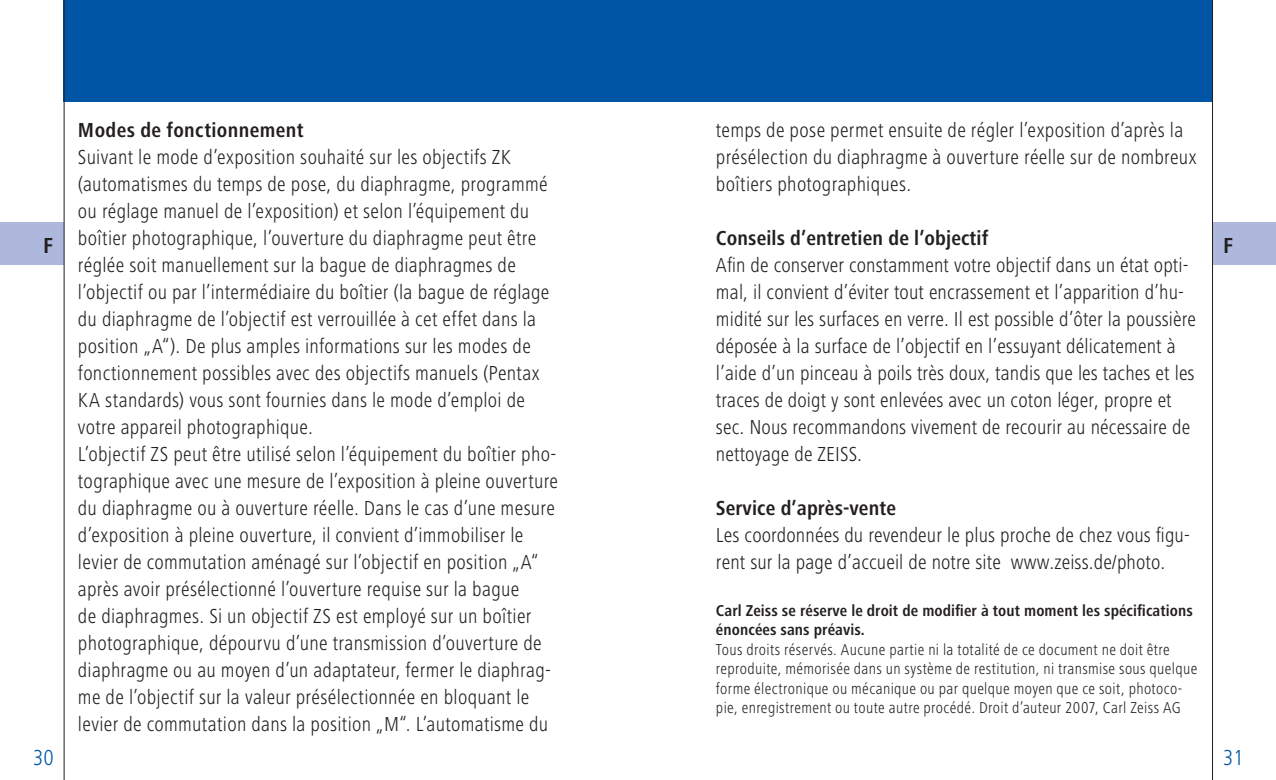
<style>
.page{position:relative;width:1276px;height:780px;background:#fff}
.page>*{position:absolute;margin:0;border:0;box-sizing:border-box;transform-origin:0 0}
.t1{font:300 condensed 22.5px "Frutiger Next LT";color:#0155a5}
.t2{font:700 condensed 22.5px "Frutiger Next LT";color:#231f20}
.t3{font:300 condensed 21px/27px "Frutiger Next LT";letter-spacing:.01em;color:#231f20}
.t4{font:700 condensed 21px "Frutiger Next LT";letter-spacing:.005em;color:#231f20}
.t5{font:300 condensed 16.25px/19.5px "Frutiger Next LT";letter-spacing:.025em;color:#231f20}
.t6{font:700 condensed 16.25px/19.5px "Frutiger Next LT";letter-spacing:.005em;color:#231f20}
</style>
<div class="page">
<div style="left:0;top:223px;width:64px;height:42px;background:#adb8dc"></div>
<div style="left:64px;top:0;width:574px;height:102px;background:#0155a5"></div>
<hr style="left:64px;top:0;width:1px;height:780px;background:#231f20">
<div style="left:1212px;top:223px;width:64px;height:42px;background:#adb8dc"></div>
<div style="left:638px;top:0;width:574px;height:102px;background:#0155a5"></div>
<hr style="left:1212px;top:0;width:1px;height:780px;background:#231f20">
<p class="t4" style="left:78px;top:118px;width:227px">Modes de fonctionnement</p>
<p class="t3" style="left:78px;top:143px;width:482px">Suivant le mode d’exposition souhaité sur les objectifs ZK (automatismes du temps de pose, du diaphragme, programmé ou réglage manuel de l’exposition) et selon l’équipement du boîtier photographique, l’ouverture du diaphragme peut être réglée soit manuellement sur la bague de diaphragmes de l’objectif ou par l’intermédiaire du boîtier (la bague de réglage du diaphragme de l’objectif est verrouillée à cet effet dans la position „A“). De plus amples informations sur les modes de fonctionnement possibles avec des objectifs manuels (Pentax KA standards) vous sont fournies dans le mode d’emploi de votre appareil photographique.<br>L’objectif ZS peut être utilisé selon l’équipement du boîtier pho&shy;tographique avec une mesure de l’exposition à pleine ouverture du diaphragme ou à ouverture réelle. Dans le cas d’une mesure d’exposition à pleine ouverture, il convient d’immobiliser le levier de commutation aménagé sur l’objectif en position „A“ après avoir présélectionné l’ouverture requise sur la bague<br>de diaphragmes. Si un objectif ZS est employé sur un boîtier photographique, dépourvu d’une transmission d’ouverture de diaphragme ou au moyen d’un adaptateur, fermer le diaphrag&shy;me de l’objectif sur la valeur présélectionnée en bloquant le levier de commutation dans la position „M“. L’automatisme du</p>
<p class="t3" style="left:716px;top:116px;width:482px">temps de pose permet ensuite de régler l’exposition d’après la présélection du diaphragme à ouverture réelle sur de nombreux boîtiers photographiques.</p>
<p class="t4" style="left:716px;top:226px;width:274px">Conseils d’entretien de l’objectif</p>
<p class="t3" style="left:716px;top:251px;width:481px">Afin de conserver constamment votre objectif dans un état opti&shy;mal, il convient d’éviter tout encrassement et l’apparition d’hu&shy;midité sur les surfaces en verre. Il est possible d’ôter la poussière déposée à la surface de l’objectif en l’essuyant délicatement à l’aide d’un pinceau à poils très doux, tandis que les taches et les traces de doigt y sont enlevées avec un coton léger, propre et sec. Nous recommandons vivement de recourir au nécessaire de nettoyage de ZEISS.</p>
<p class="t4" style="left:716px;top:496px;width:182px">Service d’après-vente</p>
<p class="t3" style="left:716px;top:521px;width:475px">Les coordonnées du revendeur le plus proche de chez vous figu&shy;rent sur la page d’accueil de notre site www.zeiss.de/photo.</p>
<p class="t6" style="left:716px;top:600px;width:478px">Carl Zeiss se réserve le droit de modifier à tout moment les spécifications énoncées sans préavis.</p>
<p class="t5" style="left:716px;top:639px;width:483px">Tous droits réservés. Aucune partie ni la totalité de ce document ne doit être reproduite, mémorisée dans un système de restitution, ni transmise sous quelque forme électronique ou mécanique ou par quelque moyen que ce soit, photoco&shy;pie, enregistrement ou toute autre procédé. Droit d’auteur 2007, Carl Zeiss AG</p>
<p class="t2" style="left:43px;top:232px;width:12px">F</p>
<p class="t2" style="left:1223px;top:232px;width:12px">F</p>
<p class="t1" style="left:33px;top:745px;width:22px">30</p>
<p class="t1" style="left:1223px;top:745px;width:22px">31</p>
</div>
